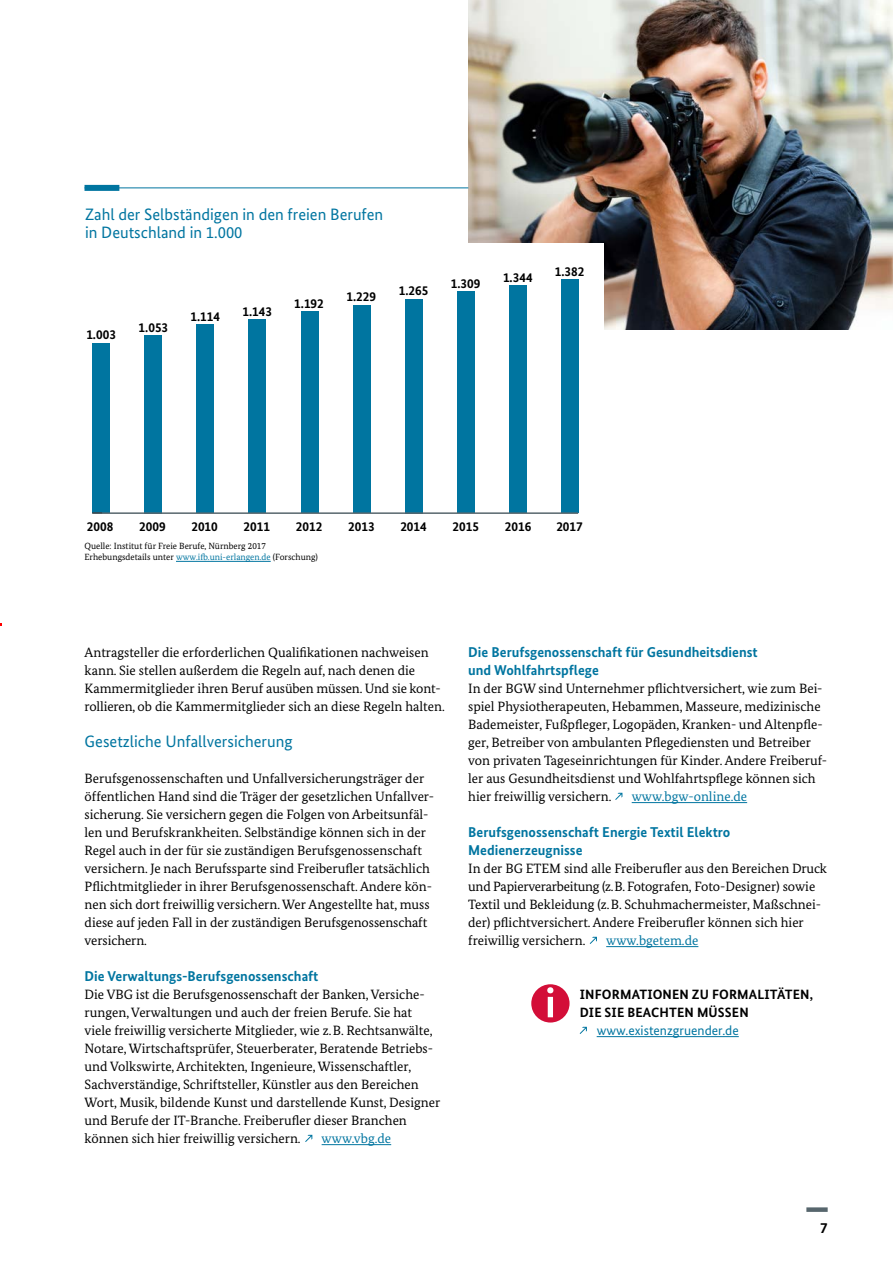
<style>
.page{position:relative;width:893px;height:1263px;background:#fff}
.page>*{position:absolute;margin:0;border:0;box-sizing:border-box;transform-origin:0 0}
.t1{font:16.5px/18px "Bundes Sans";color:#0075a0}
.t2{font:700 15px "Bundes Sans";color:#000}
.t3{font:700 14.25px/18px "Bundes Sans";color:#0075a0}
.t4{font:13.5px/18px "Bundes Serif";color:#000}
.t5{font:700 13.5px/18px "Bundes Sans";letter-spacing:.01em;color:#000}
.t6{font:13.5px "Bundes Serif";color:#0075a0}
.t7{font:13.5px "Bundes Sans";color:#0075a0}
.t8{font:700 13.2px "Bundes Sans";color:#000}
.t9{font:9px/11.2px "Bundes Serif";color:#000}
.s1{color:#0075a0}
</style>
<div class="page">
<hr style="left:632px;top:802px;width:115px;height:1px;background:#0075a0">
<hr style="left:606px;top:946px;width:92px;height:1px;background:#0075a0">
<hr style="left:322px;top:1144px;width:69px;height:1px;background:#0075a0">
<div style="left:806px;top:1207px;width:22px;height:5px;background:#57666d"></div>
<img style="left:468px;top:0;width:425px;height:329px">
<hr style="left:597px;top:1036px;width:142px;height:1px;background:#0075a0">
<hr style="left:85px;top:187px;width:383px;height:1px;background:#0075a0">
<div style="left:85px;top:185px;width:34px;height:6px;background:#0075a0"></div>
<div style="left:85px;top:243px;width:519px;height:288px;background:#fff"></div>
<div style="left:93px;top:343px;width:17px;height:170px;background:#0075a0"></div>
<div style="left:145px;top:335px;width:17px;height:178px;background:#0075a0"></div>
<div style="left:197px;top:325px;width:17px;height:188px;background:#0075a0"></div>
<div style="left:249px;top:320px;width:17px;height:193px;background:#0075a0"></div>
<div style="left:301px;top:311px;width:17px;height:202px;background:#0075a0"></div>
<div style="left:353px;top:305px;width:17px;height:208px;background:#0075a0"></div>
<div style="left:405px;top:299px;width:17px;height:214px;background:#0075a0"></div>
<div style="left:457px;top:292px;width:17px;height:221px;background:#0075a0"></div>
<div style="left:509px;top:286px;width:17px;height:227px;background:#0075a0"></div>
<div style="left:561px;top:279px;width:17px;height:234px;background:#0075a0"></div>
<hr style="left:92px;top:512px;width:486px;height:2px;background:#57666d">
<hr style="left:176px;top:561px;width:95px;height:1px;background:#0075a0">
<svg style="left:305px;top:1135px;width:7px;height:7px"></svg>
<svg style="left:615px;top:793px;width:7px;height:7px"></svg>
<svg style="left:590px;top:937px;width:7px;height:7px"></svg>
<div style="left:531px;top:984px;width:39px;height:38px;background:#d30e38;border-radius:50%"></div>
<svg style="left:547px;top:987px;width:6px;height:30px"></svg>
<svg style="left:580px;top:1027px;width:7px;height:7px"></svg>
<p class="t1" style="left:85px;top:205px;width:300px">Zahl der Selbständigen in den freien Berufen in Deutschland in 1.000</p>
<p class="t8" style="left:86px;top:327px;width:31px">1.003</p>
<p class="t8" style="left:139px;top:319px;width:31px">1.053</p>
<p class="t8" style="left:191px;top:309px;width:31px">1.114</p>
<p class="t8" style="left:242px;top:304px;width:31px">1.143</p>
<p class="t8" style="left:294px;top:296px;width:31px">1.192</p>
<p class="t8" style="left:347px;top:289px;width:31px">1.229</p>
<p class="t8" style="left:399px;top:283px;width:31px">1.265</p>
<p class="t8" style="left:451px;top:276px;width:31px">1.309</p>
<p class="t8" style="left:503px;top:270px;width:31px">1.344</p>
<p class="t8" style="left:555px;top:263px;width:31px">1.382</p>
<p class="t8" style="left:87px;top:518px;width:28px">2008</p>
<p class="t8" style="left:139px;top:518px;width:28px">2009</p>
<p class="t8" style="left:191px;top:518px;width:28px">2010</p>
<p class="t8" style="left:244px;top:518px;width:28px">2011</p>
<p class="t8" style="left:296px;top:518px;width:28px">2012</p>
<p class="t8" style="left:348px;top:518px;width:28px">2013</p>
<p class="t8" style="left:400px;top:518px;width:28px">2014</p>
<p class="t8" style="left:453px;top:518px;width:28px">2015</p>
<p class="t8" style="left:505px;top:518px;width:28px">2016</p>
<p class="t8" style="left:556px;top:518px;width:28px">2017</p>
<p class="t9" style="left:85px;top:540px;width:235px">Quelle: Institut für Freie Berufe, Nürnberg 2017<br>Erhebungsdetails unter <span class="s1">www.ifb.uni-erlangen.de</span> (Forschung)</p>
<p class="t4" style="left:85px;top:643px;width:362px">Antragsteller die erforderlichen Qualifikationen nachweisen kann. Sie stellen außerdem die Regeln auf, nach denen die Kammermitglieder ihren Beruf ausüben müssen. Und sie kont&shy;rollieren, ob die Kammermitglieder sich an diese Regeln halten.</p>
<h3 class="t1" style="left:85px;top:732px;width:210px">Gesetzliche Unfallversicherung</h3>
<p class="t4" style="left:85px;top:769px;width:351px">Berufsgenossenschaften und Unfallversicherungsträger der öffentlichen Hand sind die Träger der gesetzlichen Unfallver&shy;sicherung. Sie versichern gegen die Folgen von Arbeitsunfäl&shy;len und Berufskrankheiten. Selbständige können sich in der Regel auch in der für sie zuständigen Berufsgenossenschaft versichern. Je nach Berufssparte sind Freiberufler tatsächlich Pflichtmitglieder in ihrer Berufsgenossenschaft. Andere kön&shy;nen sich dort freiwillig versichern. Wer Angestellte hat, muss diese auf jeden Fall in der zuständigen Berufsgenossenschaft versichern.</p>
<h4 class="t3" style="left:85px;top:967px;width:235px">Die Verwaltungs-Berufsgenossenschaft</h4>
<p class="t4" style="left:85px;top:985px;width:357px">Die VBG ist die Berufsgenossenschaft der Banken, Versiche&shy;rungen, Verwaltungen und auch der freien Berufe. Sie hat viele freiwillig versicherte Mitglieder, wie z.B. Rechtsanwälte, Notare, Wirtschaftsprüfer, Steuerberater, Beratende Betriebs&shy;und Volkswirte, Architekten, Ingenieure, Wissenschaftler, Sachverständige, Schriftsteller, Künstler aus den Bereichen Wort, Musik, bildende Kunst und darstellende Kunst, Designer und Berufe der IT-Branche. Freiberufler dieser Branchen können sich hier freiwillig versichern.</p>
<p class="t6" style="left:322px;top:1130px;width:71px">www.vbg.de</p>
<h4 class="t3" style="left:468px;top:643px;width:291px">Die Berufsgenossenschaft für Gesundheitsdienst und Wohlfahrtspflege</h4>
<p class="t4" style="left:468px;top:679px;width:360px">In der BGW sind Unternehmer pflichtversichert, wie zum Bei&shy;spiel Physiotherapeuten, Hebammen, Masseure, medizinische Bademeister, Fußpfleger, Logopäden, Kranken- und Altenpfle&shy;ger, Betreiber von ambulanten Pflegediensten und Betreiber von privaten Tageseinrichtungen für Kinder. Andere Freiberuf&shy;ler aus Gesundheitsdienst und Wohlfahrtspflege können sich hier freiwillig versichern.</p>
<p class="t6" style="left:632px;top:788px;width:117px">www.bgw-online.de</p>
<h4 class="t3" style="left:468px;top:823px;width:264px">Berufsgenossenschaft Energie Textil Elektro<br>Medienerzeugnisse</h4>
<p class="t4" style="left:468px;top:859px;width:360px">In der BG ETEM sind alle Freiberufler aus den Bereichen Druck und Papierverarbeitung (z.B. Fotografen, Foto-Designer) sowie Textil und Bekleidung (z.B. Schuhmachermeister, Maßschnei&shy;der) pflichtversichert. Andere Freiberufler können sich hier freiwillig versichern.</p>
<p class="t6" style="left:606px;top:932px;width:94px">www.bgetem.de</p>
<h4 class="t5" style="left:580px;top:985px;width:235px">INFORMATIONEN ZU FORMALITÄTEN,<br>DIE SIE BEACHTEN MÜSSEN</h4>
<p class="t7" style="left:597px;top:1022px;width:144px">www.existenzgruender.de</p>
<p class="t2" style="left:820px;top:1219px;width:9px">7</p>
</div>
